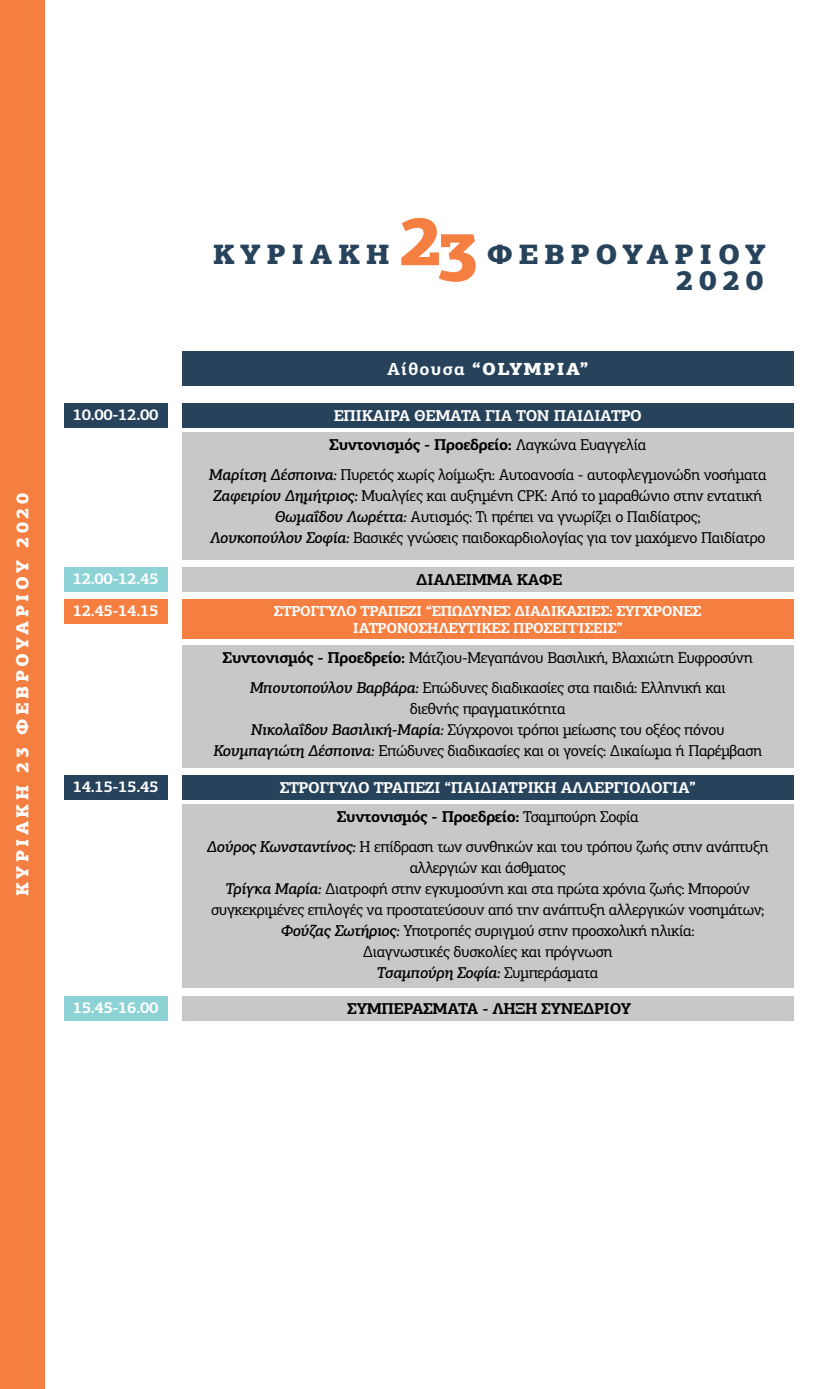
<style>
.page{position:relative;width:819px;height:1389px;background:#fff}
.page>*{position:absolute;margin:0;border:0;box-sizing:border-box;transform-origin:0 0}
.t1{font:900 69.83px "PF Centro Slab Pro";color:#f57f41}
.t2{font:900 28px "PF Centro Slab Pro";letter-spacing:.2em;color:#27425b}
.t3{font:900 17.5px "PF Centro Slab Pro";letter-spacing:.2em;color:#fff}
.t4{font:900 17.5px "PF Centro Slab Pro";letter-spacing:.075em;color:#fff}
.t5{font:15.75px/21px "PF Centro Slab Pro";letter-spacing:-.025em;color:#000;text-align:center}
.t6{font:700 15.75px "PF Centro Slab Pro";letter-spacing:-.025em;color:#fff}
.t7{font:700 15.75px "PF Centro Slab Pro";letter-spacing:-.025em;color:#000}
.t8{font:700 14.53px/17.5px "PF Centro Slab Pro";letter-spacing:-.025em;color:#fff;text-align:center}
.s1{font-weight:700}
.s2{font-weight:700;color:#fff}
.s3{font-weight:500;font-style:italic}
</style>
<div class="page">
<div style="left:0;top:0;width:45px;height:1389px;background:#f57f41"></div>
<div style="left:64px;top:403px;width:103px;height:24px;background:#27425b"></div>
<div style="left:64px;top:775px;width:103px;height:24px;background:#27425b"></div>
<div style="left:64px;top:599px;width:103px;height:25px;background:#f57f41"></div>
<div style="left:64px;top:567px;width:103px;height:25px;background:#8dd3d5"></div>
<div style="left:64px;top:996px;width:103px;height:25px;background:#8dd3d5"></div>
<div style="left:182px;top:403px;width:611px;height:25px;background:#27425b"></div>
<div style="left:182px;top:775px;width:611px;height:25px;background:#27425b"></div>
<div style="left:182px;top:599px;width:611px;height:40px;background:#f57f41"></div>
<div style="left:182px;top:568px;width:611px;height:24px;background:#cac7ca"></div>
<div style="left:182px;top:997px;width:611px;height:24px;background:#cac7ca"></div>
<div style="left:182px;top:432px;width:611px;height:128px;background:#cac7ca"></div>
<div style="left:182px;top:804px;width:611px;height:184px;background:#cac7ca"></div>
<div style="left:182px;top:645px;width:611px;height:123px;background:#cac7ca"></div>
<div style="left:182px;top:351px;width:611px;height:35px;background:#27425b"></div>
<p class="t3" style="left:11px;top:896px;width:404px;rotate:-90deg">ΚΥΡΙΑΚΗ 23 ΦΕΒΡΟΥΑΡΙΟΥ 2020</p>
<p class="t6" style="left:73px;top:404px;width:87px">10.00-12.00</p>
<p class="t6" style="left:73px;top:569px;width:87px">12.00-12.45</p>
<p class="t6" style="left:73px;top:600px;width:87px">12.45-14.15</p>
<p class="t6" style="left:73px;top:776px;width:87px">14.15-15.45</p>
<p class="t6" style="left:73px;top:998px;width:87px">15.45-16.00</p>
<h1 class="t1" style="left:398px;top:195px;width:46px">2</h1>
<h2 class="t2" style="left:213px;top:236px;width:178px">ΚΥΡΙΑΚΗ</h2>
<h1 class="t1" style="left:435px;top:211px;width:46px">3</h1>
<h2 class="t2" style="left:486px;top:236px;width:280px">ΦΕΒΡΟΥΑΡIΟΥ</h2>
<h2 class="t2" style="left:676px;top:262px;width:89px">2020</h2>
<p class="t4" style="left:387px;top:357px;width:203px"><span class="s1">Αίθουσα</span> “OLYMPIA”</p>
<p class="t5" style="left:209px;top:400px;width:559px;line-height:29.8px"><span class="s2">ΕΠΙΚΑΙΡΑ ΘΕΜΑΤΑ ΓΙΑ ΤΟΝ ΠΑΙΔΙΑΤΡΟ<br></span><span class="s1">Συντονισμός - Προεδρείο:</span> Λαγκώνα Ευαγγελία<br><span class="s3">Μαρίτση Δέσποινα:</span> Πυρετός χωρίς λοίμωξη: Αυτοανοσία - αυτοφλεγμονώδη νοσήματα</p>
<p class="t5" style="left:210px;top:485px;width:557px"><span class="s3">Ζαφειρίου Δημήτριος:</span> Μυαλγίες και αυξημένη CPK: Από το μαραθώνιο στην εντατική<br><span class="s3">Θωμαΐδου Λωρέττα:</span> Αυτισμός: Τι πρέπει να γνωρίζει o Παιδίατρος;<br><span class="s3">Λουκοπούλου Σοφία:</span> Βασικές γνώσεις παιδοκαρδιολογίας για τον μαχόμενο Παιδίατρο</p>
<p class="t7" style="left:416px;top:570px;width:147px">ΔΙΑΛΕΙΜΜΑ ΚΑΦΕ</p>
<p class="t8" style="left:274px;top:602px;width:429px">ΣΤΡΟΓΓΥΛΟ ΤΡΑΠΕΖΙ “ΕΠΩΔΥΝΕΣ ΔΙΑΔΙΚΑΣΙΕΣ: ΣΥΓΧΡΟΝΕΣ<br>ΙΑΤΡΟΝΟΣΗΛΕΥΤΙΚΕΣ ΠΡΟΣΕΓΓΙΣΕΙΣ”</p>
<p class="t5" style="left:223px;top:643px;width:531px;line-height:29.8px"><span class="s1">Συντονισμός - Προεδρείο:</span> Μάτζιου-Μεγαπάνου Βασιλική, Βλαχιώτη Ευφροσύνη<br><span class="s3">Μπουτοπούλου Βαρβάρα:</span> Επώδυνες διαδικασίες στα παιδιά: Ελληνική και</p>
<p class="t5" style="left:213px;top:698px;width:550px">διεθνής πραγματικότητα<br><span class="s3">Νικολαΐδου Βασιλική-Μαρία:</span> Σύγχρονοι τρόποι μείωσης του οξέος πόνου<br><span class="s3">Κουμπαγιώτη Δέσποινα:</span> Επώδυνες διαδικασίες και οι γονείς: Δικαίωμα ή Παρέμβαση</p>
<p class="t5" style="left:207px;top:772px;width:563px;line-height:29.8px"><span class="s2">ΣΤΡΟΓΓΥΛΟ ΤΡΑΠΕΖΙ “ΠΑΙΔΙΑΤΡΙΚΗ ΑΛΛΕΡΓΙΟΛΟΓΙΑ”<br></span><span class="s1">Συντονισμός - Προεδρείο:</span> Τσαμπούρη Σoφία<br><span class="s3">Δούρος Κωνσταντίνος:</span> Η επίδραση των συνθηκών και του τρόπου ζωής στην ανάπτυξη</p>
<p class="t5" style="left:211px;top:857px;width:554px">αλλεργιών και άσθματος<br><span class="s3">Τρίγκα Μαρία:</span> Διατροφή στην εγκυμοσύνη και στα πρώτα χρόνια ζωής: Μπορούν συγκεκριμένες επιλογές να προστατεύσουν από την ανάπτυξη αλλεργικών νοσημάτων; <span class="s3">Φούζας Σωτήριος:</span> Υποτροπές συριγμού στην προσχολική ηλικία:<br>Διαγνωστικές δυσκολίες και πρόγνωση<br><span class="s3">Τσαμπούρη Σοφία:</span> Συμπεράσματα</p>
<p class="t7" style="left:347px;top:999px;width:285px">ΣΥΜΠΕΡΑΣΜΑΤΑ - ΛΗΞΗ ΣΥΝΕΔΡΙΟΥ</p>
</div>
